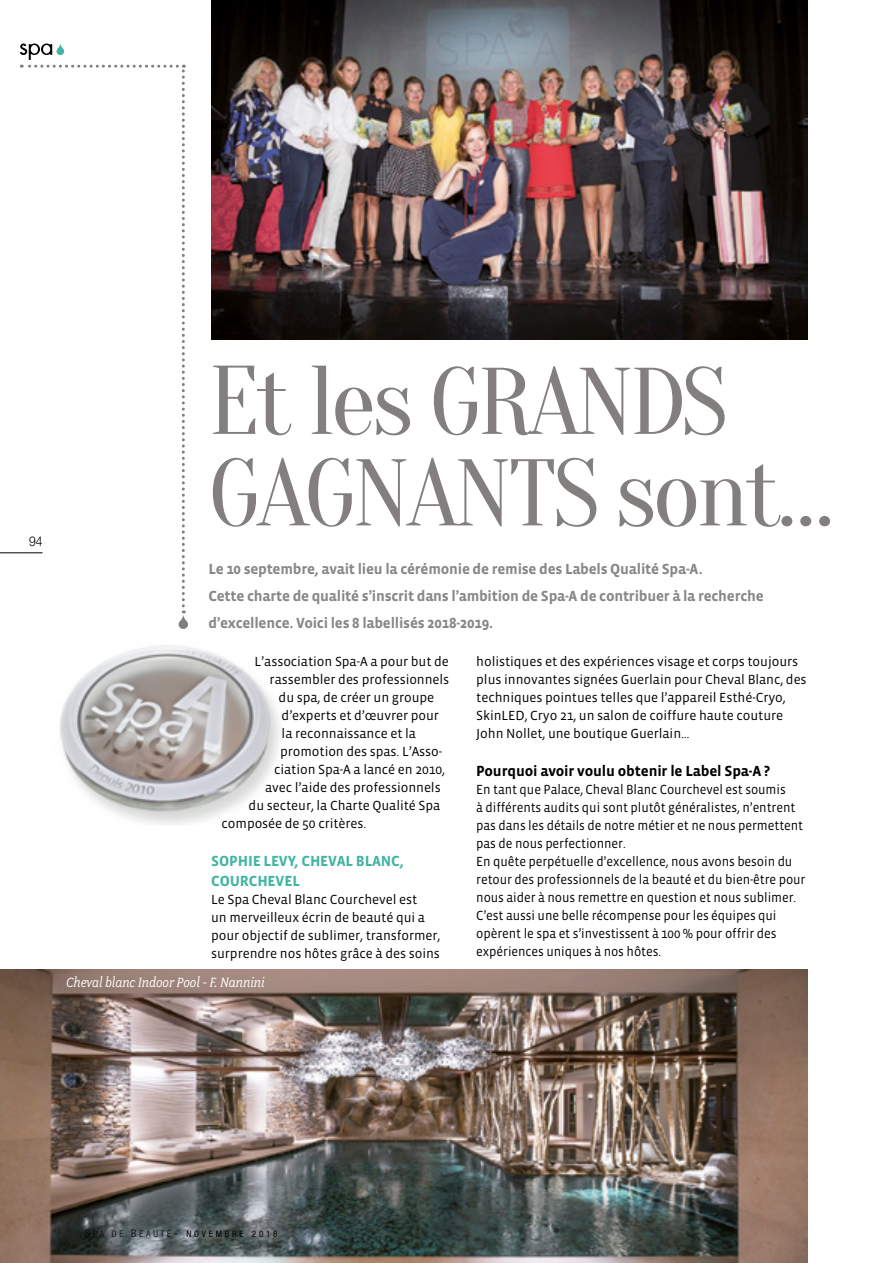
<style>
.page{position:relative;width:893px;height:1263px;background:#fff}
.page>*{position:absolute;margin:0;border:0;box-sizing:border-box;transform-origin:0 0}
.t1{font:94.5px/91.5px "Oranienbaum";letter-spacing:-.04em;color:#837f7e;scale:1.05 1}
.t2{font:700 15px/27px "Vista Sans";letter-spacing:-.015em;color:#878786}
.t3{font:700 15px "Vista Sans";letter-spacing:-.01em;color:#000}
.t4{font:700 15px/20.2px "Vista Sans";letter-spacing:-.01em;color:#41b5a1}
.t5{font:italic 15px "Fairplex Narrow";letter-spacing:-.005em;color:#fff}
.t6{font:13.5px/18px "Vista Sans";letter-spacing:-.005em;color:#000}
.t7{font:13.5px/18px "Vista Sans";letter-spacing:-.005em;color:#000;scale:.95 1}
.t8{font:300 13.5px "Helvetica Neue";color:#000;scale:.9 1}
.t9{font:condensed 9px "Helvetica Neue";letter-spacing:.3em;color:#000}
.s1{font-size:97.5px}
.s2{font-weight:300;font-size:10.5px}
.s3{font-weight:300}
.s4{font-size:10.5px}
</style>
<div class="page">
<img style="left:60px;top:698px;width:220px;height:126px">
<svg style="left:20px;top:44px;width:168px;height:585px"></svg>
<img style="left:211px;top:0;width:597px;height:339px">
<img style="left:61px;top:646px;width:208px;height:166px">
<img style="left:0;top:969px;width:808px;height:294px">
<hr style="left:0;top:552px;width:43px;height:1px;background:#000">
<p class="t8" style="left:29px;top:533px;width:17px">94</p>
<h1 class="t1" style="left:208px;top:358px;width:597px"><span class="s1">Et les</span> GRANDS<br>GAGNANTS <span class="s1">sont</span>…</h1>
<p class="t2" style="left:208px;top:556px;width:557px">Le 10 septembre, avait lieu la cérémonie de remise des Labels Qualité Spa-A.<br>Cette charte de qualité s’inscrit dans l’ambition de Spa-A de contribuer à la recherche d’excellence. Voici les 8 labellisés 2018-2019.</p>
<p class="t6" style="left:255px;top:652px;width:196px">L’association Spa-A a pour but de</p>
<p class="t6" style="left:270px;top:670px;width:181px">rassembler des professionnels</p>
<p class="t6" style="left:279px;top:688px;width:157px">du spa, de créer un groupe</p>
<p class="t6" style="left:282px;top:706px;width:159px">d’experts et d’œuvrer pour</p>
<p class="t6" style="left:282px;top:724px;width:136px">la reconnaissance et la</p>
<p class="t6" style="left:280px;top:742px;width:164px">promotion des spas. L’Asso-</p>
<p class="t6" style="left:274px;top:760px;width:172px">ciation Spa-A a lancé en 2010,</p>
<p class="t6" style="left:265px;top:778px;width:177px">avec l’aide des professionnels</p>
<p class="t6" style="left:249px;top:796px;width:193px">du secteur, la Charte Qualité Spa</p>
<p class="t6" style="left:222px;top:814px;width:146px">composée de 50 critères.</p>
<p class="t4" style="left:211px;top:851px;width:194px">SOPHIE LEVY, CHEVAL BLANC,<br>COURCHEVEL</p>
<p class="t6" style="left:211px;top:891px;width:231px">Le Spa Cheval Blanc Courchevel est<br>un merveilleux écrin de beauté qui a pour objectif de sublimer, transformer, surprendre nos hôtes grâce à des soins</p>
<p class="t5" style="left:66px;top:974px;width:200px">Cheval blanc Indoor Pool - F. Nannini</p>
<p class="t6" style="left:476px;top:652px;width:332px">holistiques et des expériences visage et corps toujours plus innovantes signées Guerlain pour Cheval Blanc, des techniques pointues telles que l’appareil Esthé-Cryo, SkinLED, Cryo 21, un salon de coiffure haute couture John Nollet, une boutique Guerlain…</p>
<p class="t3" style="left:476px;top:763px;width:295px">Pourquoi avoir voulu obtenir le Label Spa-A ?</p>
<p class="t7" style="left:476px;top:781px;width:348px">En tant que Palace, Cheval Blanc Courchevel est soumis<br>à différents audits qui sont plutôt généralistes, n’entrent pas dans les détails de notre métier et ne nous permettent pas de nous perfectionner.<br>En quête perpétuelle d’excellence, nous avons besoin du retour des professionnels de la beauté et du bien-être pour nous aider à nous remettre en question et nous sublimer.<br>C’est aussi une belle récompense pour les équipes qui opèrent le spa et s’investissent à 100 % pour offrir des expériences uniques à nos hôtes.</p>
<p class="t9" style="left:85px;top:1229px;width:194px"><span class="s2">S</span><span class="s3">PA DE</span> <span class="s2">B</span><span class="s3">EAUTÉ</span><span class="s4">-</span> NOVEMBRE 2018</p>
</div>
